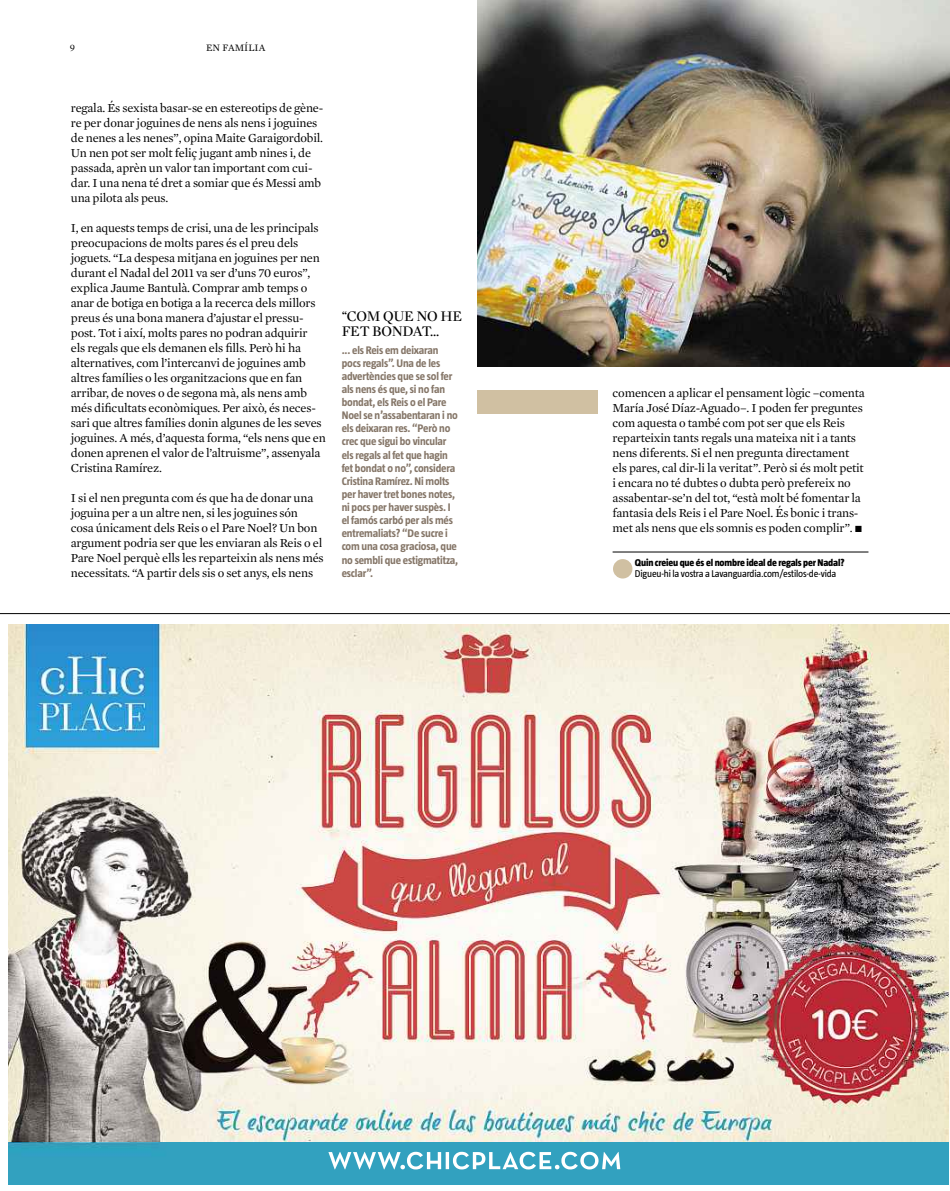
<style>
.page{position:relative;width:950px;height:1191px;background:#fff}
.page>*{position:absolute;margin:0;border:0;box-sizing:border-box;transform-origin:0 0}
.t1{font:15px/15px "Mercury Display Roman OV NQTJNC";letter-spacing:-.015em;color:#000}
.t2{font:12.5px/15px "Mercury Text G1 Roman OV LQTJNC";letter-spacing:-.015em;color:#000}
.t3{font:700 11.25px/13.1px "Taz Barcelona";letter-spacing:-.015em;color:#857668}
.t4{font:10px/11.2px "Taz Barcelona";letter-spacing:-.015em;color:#000}
.t5{font:10px "Mercury Text G1 Roman OV LQTJNC";color:#000}
.s1{font-family:"Mercury Numeric G1 Roman OV MQTJNC";font-size:10px}
.s2{font-weight:800}
</style>
<div class="page">
<hr style="left:0;top:613px;width:950px;height:1px;background:#000">
<hr style="left:612px;top:551px;width:256px;height:1px;background:#000">
<div style="left:613px;top:559px;width:19px;height:19px;background:#d0c0a2;border-radius:50%"></div>
<img style="left:477px;top:0;width:473px;height:366px">
<div style="left:477px;top:390px;width:120px;height:24px;background:#d0c0a2"></div>
<img style="left:8px;top:624px;width:940px;height:518px">
<div style="left:8px;top:1142px;width:940px;height:42px;background:#32a1bf"></div>
<img style="left:328px;top:1151px;width:141px;height:18px">
<p class="t5" style="left:70px;top:45px;width:7px">9</p>
<p class="t5" style="left:206px;top:45px;width:61px">EN FAMÍLIA</p>
<p class="t2" style="left:71px;top:101px;width:254px">regala. És sexista basar-se en estereotips de gène&shy;re per donar joguines de nens als nens i joguines de nenes a les nenes”, opina Maite Garaigordobil.<br>Un nen pot ser molt feliç jugant amb nines i, de passada, aprèn un valor tan important com cui&shy;dar. I una nena té dret a somiar que és Messi amb una pilota als peus.</p>
<p class="t2" style="left:71px;top:221px;width:256px">I, en aquests temps de crisi, una de les principals preocupacions de molts pares és el preu dels joguets. “La despesa mitjana en joguines per nen durant el Nadal del 2011 va ser d’uns 70 euros”, explica Jaume Bantulà. Comprar amb temps o anar de botiga en botiga a la recerca dels millors preus és una bona manera d’ajustar el pressu&shy;post. Tot i així, molts pares no podran adquirir<br>els regals que els demanen els fills. Però hi ha alternatives, com l’intercanvi de joguines amb altres famílies o les organitzacions que en fan arribar, de noves o de segona mà, als nens amb més dificultats econòmiques. Per això, és neces&shy;sari que altres famílies donin algunes de les seves joguines. A més, d’aquesta forma, “els nens que en donen aprenen el valor de l’altruisme”, assenyala Cristina Ramírez.</p>
<p class="t2" style="left:71px;top:491px;width:254px">I si el nen pregunta com és que ha de donar una joguina per a un altre nen, si les joguines són cosa únicament dels Reis o el Pare Noel? Un bon argument podria ser que les enviaran als Reis o el Pare Noel perquè ells les reparteixin als nens més necessitats. “A partir dels sis o set anys, els nens</p>
<p class="t1" style="left:342px;top:309px;width:122px">“COM QUE NO HE<br>FET BONDAT...</p>
<p class="t3" style="left:342px;top:343px;width:118px">... els Reis em deixaran pocs regals”. Una de les advertències que se sol fer als nens és que, si no fan bondat, els Reis o el Pare<br>Noel se n’assabentaran i no els deixaran res. “Però no crec que sigui bo vincular els regals al fet que hagin fet bondat o no”, considera<br>Cristina Ramírez. Ni molts per haver tret bones notes, ni pocs per haver suspès. I el famós carbó per als més entremaliats? “De sucre i com una cosa graciosa, que no sembli que estigmatitza, esclar”.</p>
<p class="t2" style="left:612px;top:386px;width:254px">comencen a aplicar el pensament lògic –comenta María José Díaz-Aguado–. I poden fer preguntes com aquesta o també com pot ser que els Reis reparteixin tants regals una mateixa nit i a tants nens diferents. Si el nen pregunta directament els pares, cal dir-li la veritat”. Però si és molt petit i encara no té dubtes o dubta però prefereix no assabentar-se’n del tot, “està molt bé fomentar la fantasia dels Reis i el Pare Noel. És bonic i trans&shy;met als nens que els somnis es poden complir”. <span class="s1">s</span></p>
<p class="t4" style="left:635px;top:557px;width:211px"><span class="s2">Quin creieu que és el nombre ideal de regals per Nadal?<br></span>Digueu-hi la vostra a Lavanguardia.com/estilos-de-vida</p>
</div>
